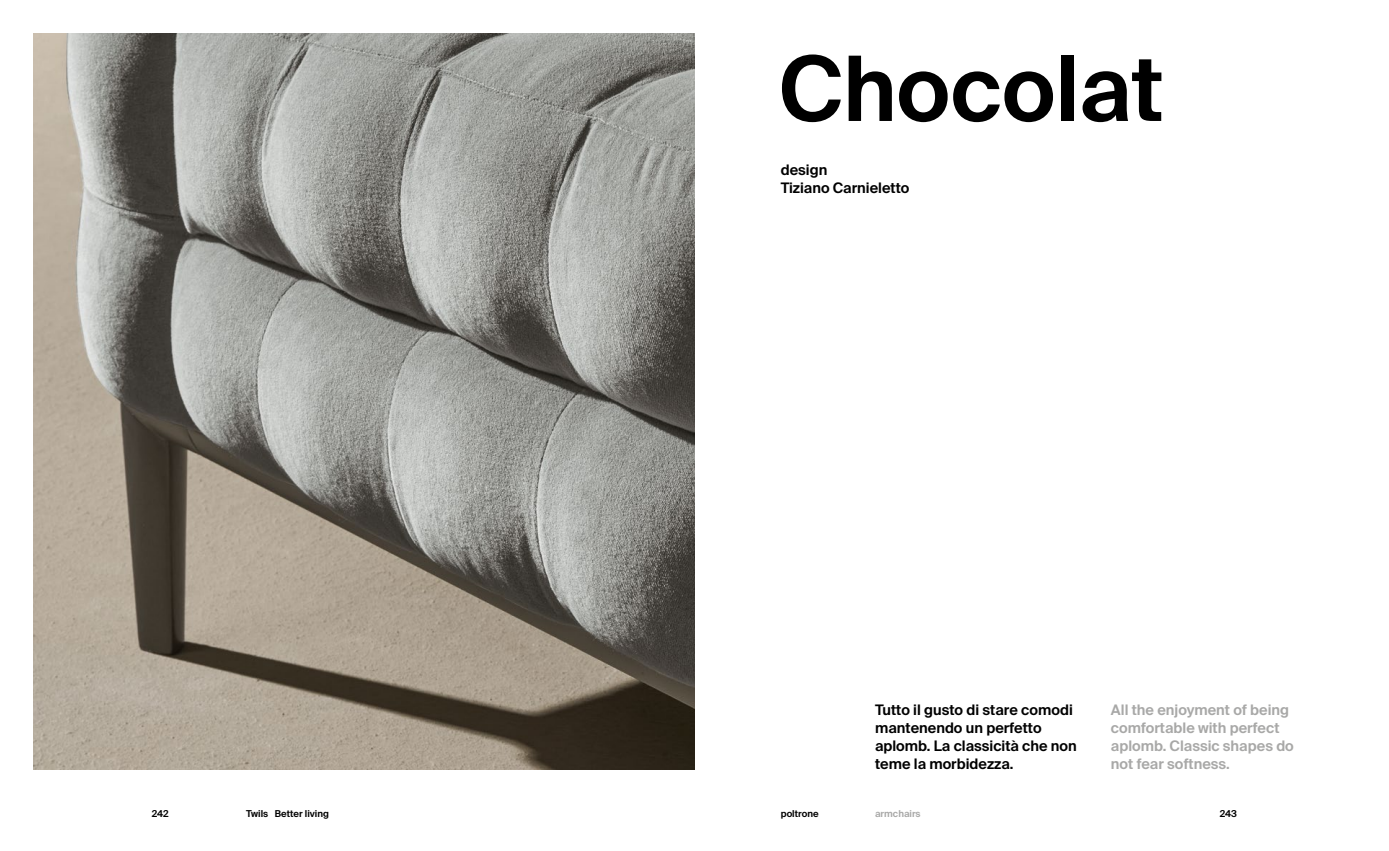
<style>
.page{position:relative;width:1389px;height:851px;background:#fff}
.page>*{position:absolute;margin:0;border:0;box-sizing:border-box;transform-origin:0 0}
.t1{font:600 90px "Suisse Intl";color:#000}
.t2{font:600 14.5px/18px "Suisse Intl";color:#000}
.t3{font:600 14.5px/18px "Suisse Intl";color:#a8a8a7}
.t4{font:600 9.5px "Suisse Intl";color:#000}
.t5{font:600 9.5px "Suisse Intl";color:#a8a8a7}
</style>
<div class="page">
<img style="left:34px;top:34px;width:660px;height:735px">
<h1 class="t1" style="left:778px;top:37px;width:387px">Chocolat</h1>
<p class="t2" style="left:781px;top:161px;width:130px">design<br>Tiziano Carnieletto</p>
<p class="t2" style="left:875px;top:701px;width:203px">Tutto il gusto di stare comodi mantenendo un perfetto aplomb. La classicità che non teme la morbidezza.</p>
<p class="t3" style="left:1111px;top:701px;width:184px">All the enjoyment of being comfortable with perfect aplomb. Classic shapes do not fear softness.</p>
<p class="t4" style="left:152px;top:808px;width:18px">242</p>
<p class="t4" style="left:246px;top:808px;width:84px">Twils Better living</p>
<p class="t4" style="left:781px;top:808px;width:39px">poltrone</p>
<p class="t5" style="left:875px;top:808px;width:47px">armchairs</p>
<p class="t4" style="left:1220px;top:808px;width:19px">243</p>
</div>
